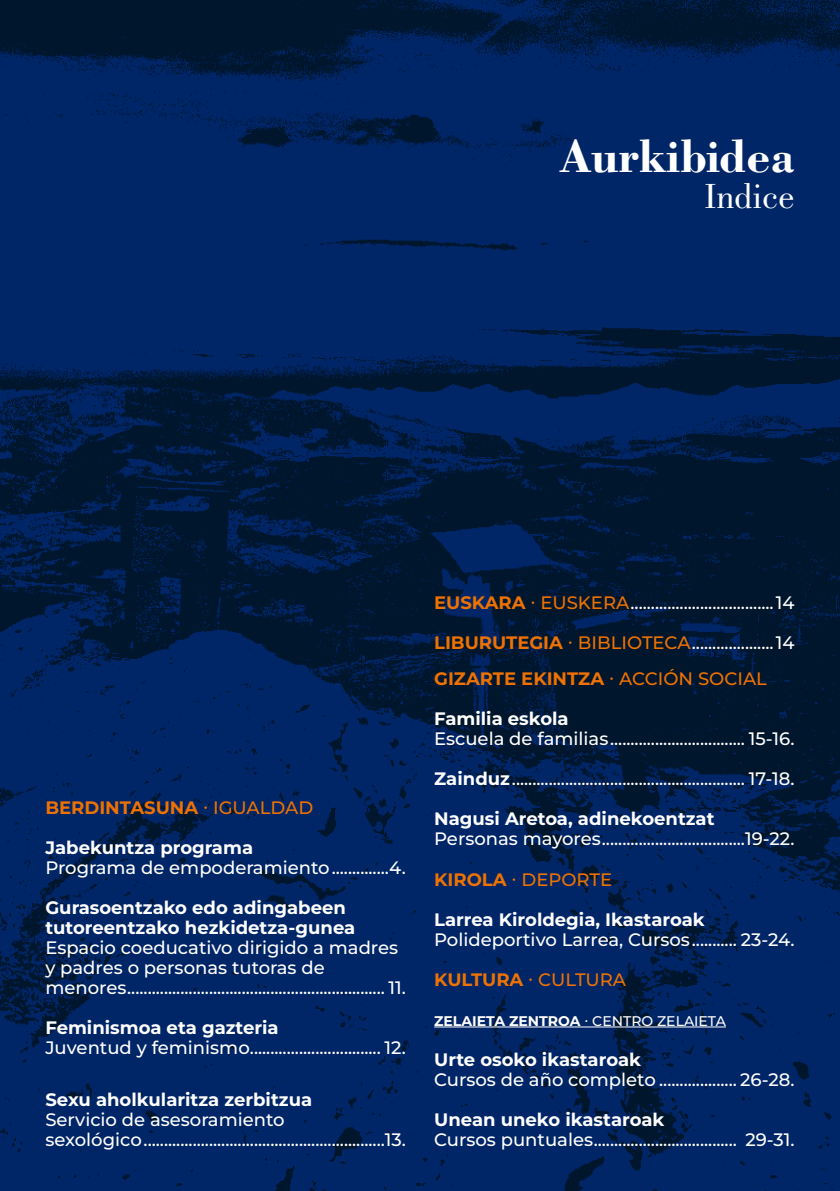
<style>
.page{position:relative;width:840px;height:1191px;background:#fff}
.page>*{position:absolute;margin:0;border:0;box-sizing:border-box;transform-origin:0 0}
.t1{font:700 48px "Bodoni Std";color:#fff}
.t2{font:36px "Bodoni Std";color:#fff}
.t3{font:500 18px/20px "Montserrat";color:#fff}
.t4{font:700 18px/20px "Montserrat";color:#fff}
.t5{font:700 18px/36px "Montserrat";color:#ee7203}
.t6{font:500 18px "Montserrat";color:#ee7203}
.t7{font:700 14px "Montserrat";color:#fff}
.s1{font-weight:500}
.s2{font-weight:700;color:#ee7203}
.s3{color:#ee7203}
.s4{font-weight:500;color:#fff}
.s5{font-weight:700}
</style>
<div class="page">
<img style="left:0;top:0;width:839px;height:1191px">
<hr style="left:434px;top:1026px;width:291px;height:1px;background:#fff">
<h1 class="t1" style="left:559px;top:127px;width:236px">Aurkibidea</h1>
<h2 class="t2" style="left:704px;top:177px;width:91px">Indice</h2>
<p class="t5" style="left:45px;top:788px;width:269px">BERDINTASUNA <span class="s1">· IGUALDAD</span></p>
<p class="t4" style="left:45px;top:836px;width:209px">Jabekuntza programa</p>
<p class="t3" style="left:45px;top:856px;width:361px">Programa de empoderamiento..............4.</p>
<p class="t4" style="left:45px;top:896px;width:311px">Gurasoentzako edo adingabeen tutoreentzako hezkidetza-gunea</p>
<p class="t3" style="left:45px;top:936px;width:362px">Espacio coeducativo dirigido a madres y padres o personas tutoras de menores............................................................... 11.</p>
<p class="t4" style="left:45px;top:1016px;width:235px">Feminismoa eta gazteria</p>
<p class="t3" style="left:45px;top:1036px;width:361px">Juventud y feminismo................................ 12.</p>
<p class="t4" style="left:45px;top:1088px;width:268px">Sexu aholkularitza zerbitzua</p>
<p class="t3" style="left:45px;top:1108px;width:361px">Servicio de asesoramiento sexológico...........................................................13.</p>
<p class="t3" style="left:434px;top:592px;width:361px"><span class="s2">EUSKARA</span> <span class="s3">· EUSKERA</span>...................................14</p>
<p class="t5" style="left:434px;top:624px;width:361px">LIBURUTEGIA <span class="s1">· BIBLIOTECA</span><span class="s4">....................14<br></span>GIZARTE EKINTZA <span class="s1">· ACCIÓN SOCIAL</span></p>
<p class="t4" style="left:434px;top:708px;width:136px">Familia eskola</p>
<p class="t3" style="left:434px;top:728px;width:361px">Escuela de familias................................. 15-16.</p>
<p class="t3" style="left:434px;top:768px;width:361px"><span class="s5">Zainduz</span>......................................................... 17-18.</p>
<p class="t4" style="left:434px;top:808px;width:282px">Nagusi Aretoa, adinekoentzat</p>
<p class="t3" style="left:434px;top:828px;width:361px">Personas mayores...................................19-22.</p>
<p class="t6" style="left:434px;top:867px;width:179px"><span class="s5">KIROLA</span> · DEPORTE</p>
<p class="t4" style="left:434px;top:908px;width:272px">Larrea Kiroldegia, Ikastaroak</p>
<p class="t3" style="left:434px;top:928px;width:361px">Polideportivo Larrea, Cursos........... 23-24.</p>
<p class="t6" style="left:434px;top:967px;width:193px"><span class="s5">KULTURA</span> · CULTURA</p>
<p class="t7" style="left:434px;top:1011px;width:293px">ZELAIETA ZENTROA <span class="s1">· CENTRO ZELAIETA</span></p>
<p class="t4" style="left:434px;top:1048px;width:208px">Urte osoko ikastaroak</p>
<p class="t3" style="left:434px;top:1068px;width:361px">Cursos de año completo ................... 26-28.</p>
<p class="t4" style="left:434px;top:1108px;width:231px">Unean uneko ikastaroak</p>
<p class="t3" style="left:434px;top:1128px;width:361px">Cursos puntuales................................... 29-31.</p>
</div>
